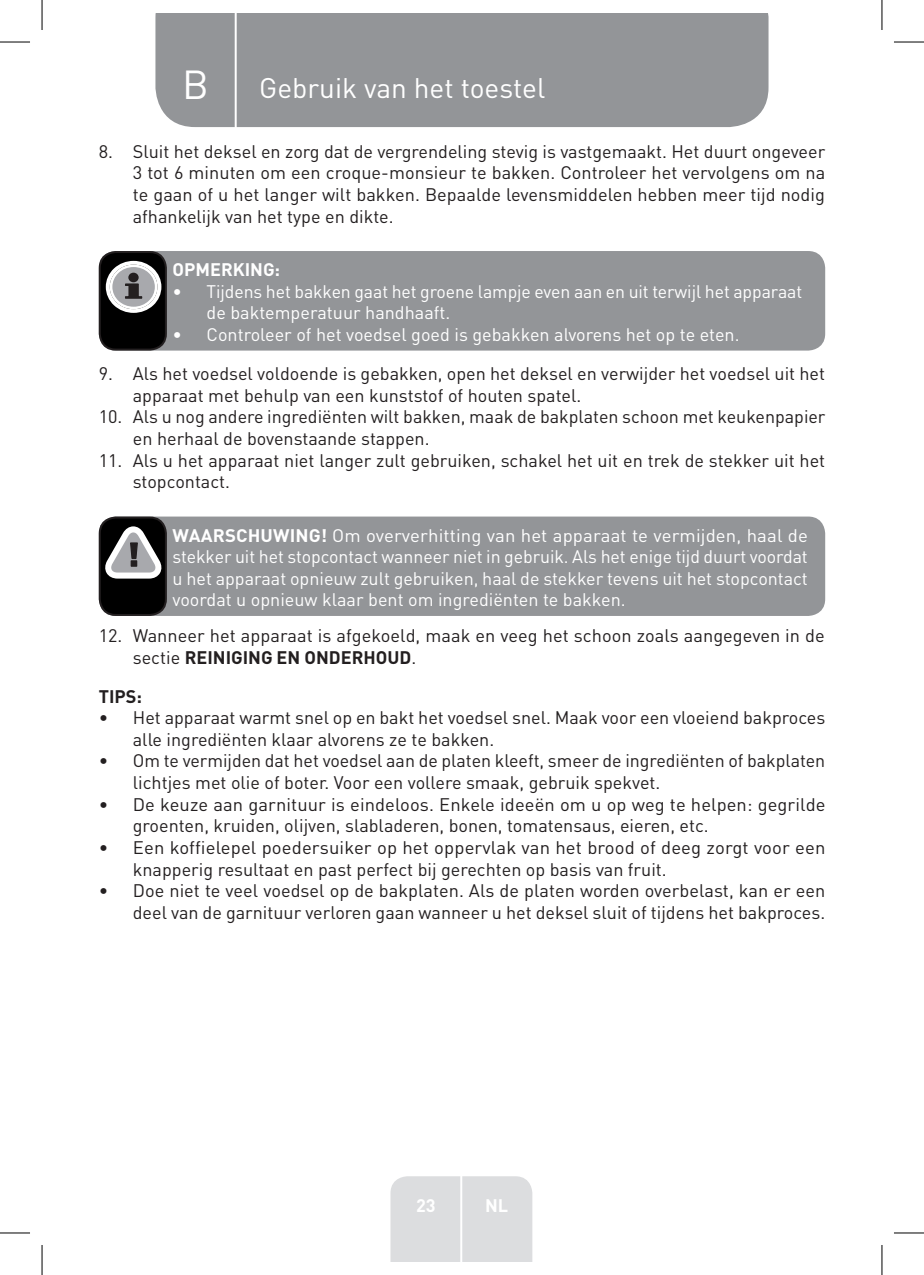
<style>
.page{position:relative;width:924px;height:1275px;background:#fff}
.page>*{position:absolute;margin:0;border:0;box-sizing:border-box;transform-origin:0 0}
.t1{font:40px "DIN Pro";color:#fff}
.TitreGauche__gabarit{font:28px "DIN Pro";color:#fff}
.t2{font:18px/21.6px "DIN Pro";color:#231f20}
.White_Text{font:18px/21.6px "DIN Pro";color:#fff}
.White_Text-2{font:700 18px "DIN Pro";color:#fff}
.Headline-02_SB{font:700 18px "DIN Pro";color:#231f20}
.s1{font-weight:700}
</style>
<div class="page">
<div style="left:155px;top:14px;width:613px;height:113px;background:#939598"></div>
<div style="left:390px;top:1176px;width:142px;height:85px;background:#dcdddf"></div>
<hr style="left:460px;top:1153px;width:2px;height:108px;background:#fff">
<hr style="left:234px;top:14px;width:2px;height:116px;background:#fff">
<div style="left:99px;top:251px;width:725px;height:99px;background:#939598;border-radius:17px"></div>
<div style="left:100px;top:252px;width:66px;height:97px;background:#000;border-radius:16px"></div>
<div style="left:99px;top:251px;width:68px;height:99px;border:2px solid #231f20;border-radius:16px"></div>
<svg style="left:106px;top:261px;width:55px;height:52px"></svg>
<div style="left:128px;top:273px;width:11px;height:9px;background:#231f20;border-radius:50%"></div>
<div style="left:99px;top:516px;width:725px;height:100px;background:#939598;border-radius:17px"></div>
<div style="left:100px;top:517px;width:66px;height:98px;background:#000;border-radius:16px"></div>
<div style="left:99px;top:516px;width:68px;height:100px;border:2px solid #231f20;border-radius:16px"></div>
<svg style="left:105px;top:526px;width:57px;height:52px"></svg>
<hr style="left:0;top:42px;width:30px;height:1px;background:#000">
<hr style="left:893px;top:42px;width:30px;height:1px;background:#000">
<hr style="left:0;top:1232px;width:30px;height:1px;background:#000">
<hr style="left:893px;top:1232px;width:30px;height:1px;background:#000">
<hr style="left:42px;top:0;width:1px;height:30px;background:#000">
<hr style="left:42px;top:1245px;width:1px;height:30px;background:#000">
<hr style="left:881px;top:0;width:1px;height:30px;background:#000">
<hr style="left:881px;top:1245px;width:1px;height:30px;background:#000">
<p class="t1" style="left:182px;top:57px;width:28px">B</p>
<p class="TitreGauche__gabarit" style="left:259px;top:69px;width:287px">Gebruik van het toestel</p>
<p class="t2" style="left:133px;top:140px;width:693px;text-align:justify;text-indent:-34px">8. Sluit het deksel en zorg dat de vergrendeling stevig is vastgemaakt. Het duurt ongeveer 3 tot 6 minuten om een croque-monsieur te bakken. Controleer het vervolgens om na te gaan of u het langer wilt bakken. Bepaalde levensmiddelen hebben meer tijd nodig afhankelijk van het type en dikte.</p>
<p class="White_Text-2" style="left:172px;top:257px;width:109px">OPMERKING:</p>
<p class="White_Text" style="left:206px;top:280px;width:597px;text-indent:-34px">• Tijdens het bakken gaat het groene lampje even aan en uit terwijl het apparaat de baktemperatuur handhaaft.</p>
<p class="White_Text" style="left:172px;top:323px;width:568px">• Controleer of het voedsel goed is gebakken alvorens het op te eten.</p>
<p class="t2" style="left:133px;top:362px;width:693px;text-indent:-34px">9. Als het voedsel voldoende is gebakken, open het deksel en verwijder het voedsel uit het apparaat met behulp van een kunststof of houten spatel.</p>
<p class="t2" style="left:133px;top:405px;width:693px;text-indent:-34px">10. Als u nog andere ingrediënten wilt bakken, maak de bakplaten schoon met keukenpapier en herhaal de bovenstaande stappen.</p>
<p class="t2" style="left:133px;top:448px;width:693px;text-indent:-34px">11. Als u het apparaat niet langer zult gebruiken, schakel het uit en trek de stekker uit het stopcontact.</p>
<p class="White_Text" style="left:172px;top:523px;width:636px;text-align:justify"><span class="s1">WAARSCHUWING!</span> Om oververhitting van het apparaat te vermijden, haal de stekker uit het stopcontact wanneer niet in gebruik. Als het enige tijd duurt voordat u het apparaat opnieuw zult gebruiken, haal de stekker tevens uit het stopcontact voordat u opnieuw klaar bent om ingrediënten te bakken.</p>
<p class="t2" style="left:133px;top:624px;width:693px;text-indent:-34px">12. Wanneer het apparaat is afgekoeld, maak en veeg het schoon zoals aangegeven in de sectie <span class="s1">REINIGING EN ONDERHOUD</span>.</p>
<p class="Headline-02_SB" style="left:99px;top:684px;width:45px">TIPS:</p>
<p class="t2" style="left:133px;top:706px;width:693px;text-indent:-34px">• Het apparaat warmt snel op en bakt het voedsel snel. Maak voor een vloeiend bakproces alle ingrediënten klaar alvorens ze te bakken.</p>
<p class="t2" style="left:133px;top:749px;width:693px;text-indent:-34px">• Om te vermijden dat het voedsel aan de platen kleeft, smeer de ingrediënten of bakplaten lichtjes met olie of boter. Voor een vollere smaak, gebruik spekvet.</p>
<p class="t2" style="left:133px;top:792px;width:694px;text-indent:-34px">• De keuze aan garnituur is eindeloos. Enkele ideeën om u op weg te helpen: gegrilde groenten, kruiden, olijven, slabladeren, bonen, tomatensaus, eieren, etc.</p>
<p class="t2" style="left:133px;top:836px;width:693px;text-indent:-34px">• Een koffielepel poedersuiker op het oppervlak van het brood of deeg zorgt voor een knapperig resultaat en past perfect bij gerechten op basis van fruit.</p>
<p class="t2" style="left:99px;top:879px;width:727px;text-align:right">• Doe niet te veel voedsel op de bakplaten. Als de platen worden overbelast, kan er een deel van de garnituur verloren gaan wanneer u het deksel sluit of tijdens het bakproces.</p>
<p class="White_Text-2" style="left:416px;top:1192px;width:21px">23</p>
<p class="White_Text-2" style="left:485px;top:1192px;width:25px">NL</p>
</div>
